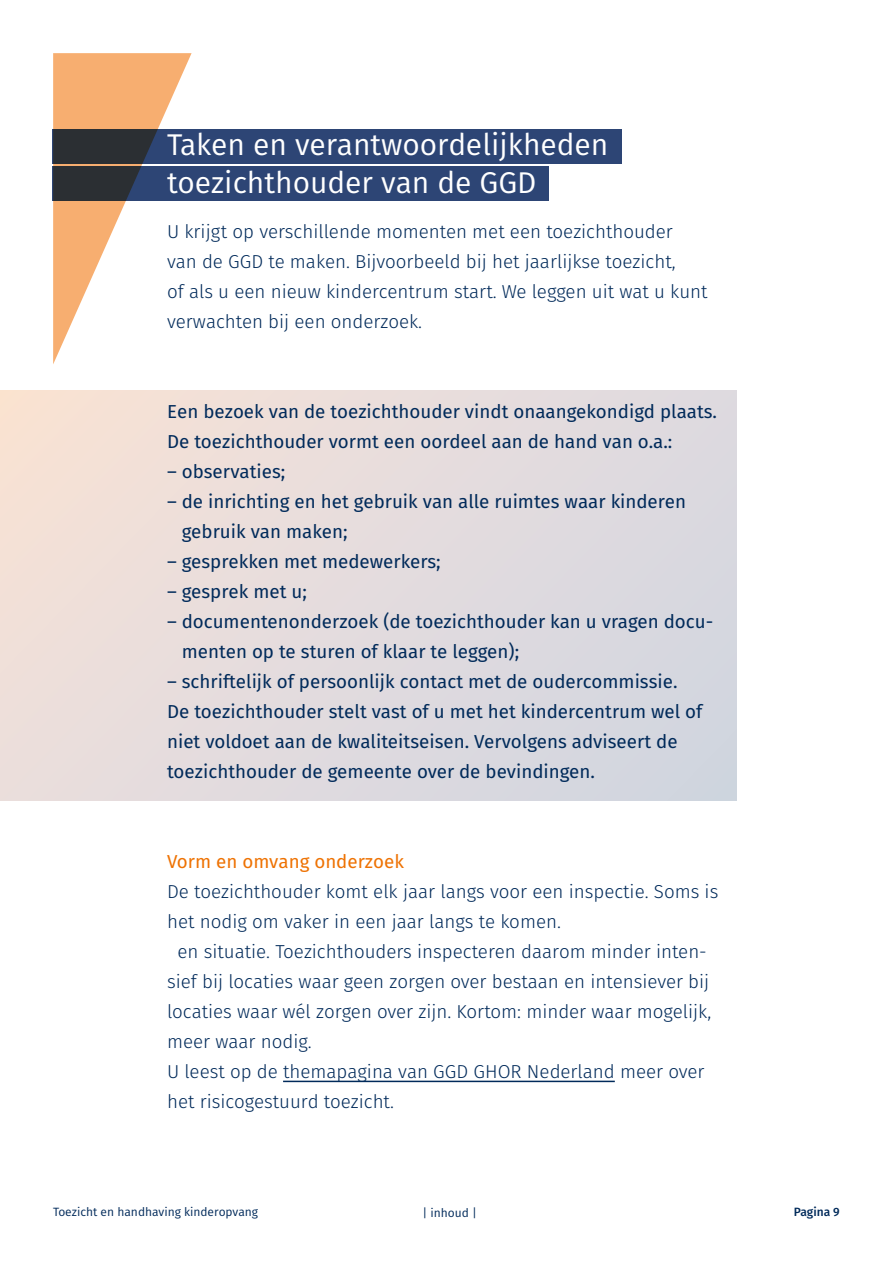
<style>
.page{position:relative;width:893px;height:1263px;background:#fff}
.page>*{position:absolute;margin:0;border:0;box-sizing:border-box;transform-origin:0 0}
.t1{font:30px/37.5px "Fira Sans";color:#fff}
.t2{font:300 18.75px/30px "Fira Sans";color:#002a5a}
.t3{font:18.75px/30px "Fira Sans";color:#002a5a}
.t4{font:18.75px "Fira Sans";color:#ee7203}
.t5{font:12px "Fira Sans";color:#002a5a}
.t6{font:500 12px "Fira Sans";color:#002a5a}
</style>
<div class="page">
<div style="left:52px;top:129px;width:569px;height:35px;background:#2d4575"></div>
<div style="left:52px;top:167px;width:497px;height:34px;background:#2d4575"></div>
<svg style="left:53px;top:53px;width:139px;height:311px"></svg>
<div style="left:0;top:391px;width:737px;height:409px;background:linear-gradient(to right,#f2e0d9,#d6d7e1)"></div>
<hr style="left:283px;top:1081px;width:332px;height:1px;background:#002a5a">
<h1 class="t1" style="left:167px;top:126px;width:443px">Taken en verantwoordelijkheden toezichthouder van de GGD</h1>
<p class="t2" style="left:167px;top:216px;width:542px">U krijgt op verschillende momenten met een toezichthouder<br>van de GGD te maken. Bijvoorbeeld bij het jaarlijkse toezicht,<br>of als u een nieuw kindercentrum start. We leggen uit wat u kunt verwachten bij een onderzoek.</p>
<p class="t3" style="left:167px;top:396px;width:552px">Een bezoek van de toezichthouder vindt onaangekondigd plaats.<br>De toezichthouder vormt een oordeel aan de hand van o.a.:</p>
<p class="t3" style="left:167px;top:456px;width:120px">– observaties;</p>
<p class="t3" style="left:182px;top:486px;width:506px;text-indent:-15px">– de inrichting en het gebruik van alle ruimtes waar kinderen gebruik van maken;</p>
<p class="t3" style="left:167px;top:546px;width:275px">– gesprekken met medewerkers;</p>
<p class="t3" style="left:167px;top:576px;width:141px">– gesprek met u;</p>
<p class="t3" style="left:182px;top:606px;width:533px;text-indent:-15px">– documentenonderzoek (de toezichthouder kan u vragen docu&shy;menten op te sturen of klaar te leggen);</p>
<p class="t3" style="left:167px;top:666px;width:537px">– schriftelijk of persoonlijk contact met de oudercommissie.<br>De toezichthouder stelt vast of u met het kindercentrum wel of niet voldoet aan de kwaliteitseisen. Vervolgens adviseert de toezichthouder de gemeente over de bevindingen.</p>
<p class="t4" style="left:167px;top:848px;width:238px">Vorm en omvang onderzoek</p>
<p class="t2" style="left:167px;top:876px;width:553px">De toezichthouder komt elk jaar langs voor een inspectie. Soms is</p>
<p class="t2" style="left:167px;top:906px;width:395px">het nodig om vaker in een jaar langs te komen.</p>
<p class="t2" style="left:177px;top:936px;width:531px">en situatie. Toezichthouders inspecteren daarom minder inten-</p>
<p class="t2" style="left:167px;top:966px;width:544px">sief bij locaties waar geen zorgen over bestaan en intensiever bij</p>
<p class="t2" style="left:167px;top:996px;width:546px">locaties waar wél zorgen over zijn. Kortom: minder waar mogelijk,</p>
<p class="t2" style="left:167px;top:1026px;width:146px">meer waar nodig.</p>
<p class="t2" style="left:167px;top:1056px;width:539px">U leest op de themapagina van GGD GHOR Nederland meer over</p>
<p class="t2" style="left:167px;top:1086px;width:228px">het risicogestuurd toezicht.</p>
<p class="t5" style="left:53px;top:1203px;width:206px">Toezicht en handhaving kinderopvang</p>
<p class="t6" style="left:794px;top:1203px;width:48px">Pagina 9</p>
<p class="t5" style="left:422px;top:1204px;width:56px">| inhoud |</p>
</div>
